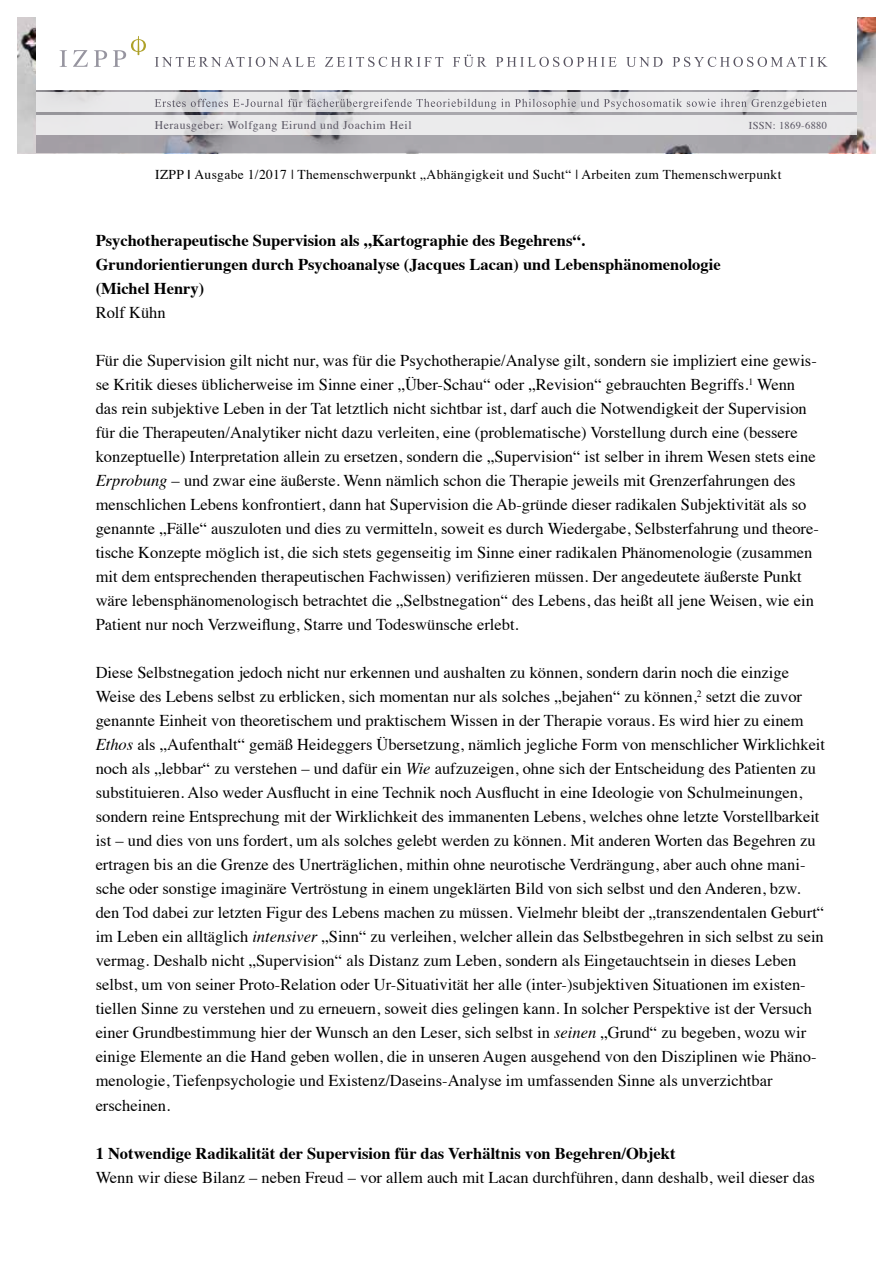
<style>
.page{position:relative;width:893px;height:1263px;background:#fff}
.page>*{position:absolute;margin:0;border:0;box-sizing:border-box;transform-origin:0 0}
.t1{font:16.5px/24px "Times";color:#000}
.t2{font:700 16.5px/24px "Times";color:#000}
.t3{font:13.5px "Times";letter-spacing:.025em;color:#000}
.t4{font:11.7px "Times";letter-spacing:.05em;color:#595562}
.t5{font:10.5px "Times";letter-spacing:.03em;color:#595562}
.s1{font-weight:700}
.s2{font-style:italic}
</style>
<div class="page">
<img style="left:17px;top:17px;width:859px;height:136px">
<svg style="left:36px;top:90px;width:821px;height:63px;background:#a6a4a9"></svg>
<div style="left:36px;top:115px;width:821px;height:19px;background:#eaeaeb"></div>
<svg style="left:36px;top:93px;width:821px;height:19px;background:#e6e5e7"></svg>
<div style="left:36px;top:13px;width:821px;height:77px;background:#fff"></div>
<svg style="left:155px;top:55px;width:673px;height:12px"></svg>
<svg style="left:155px;top:99px;width:672px;height:10px;background:#cccccf"></svg>
<svg style="left:60px;top:50px;width:7px;height:17px"></svg>
<svg style="left:73px;top:50px;width:15px;height:17px"></svg>
<svg style="left:94px;top:50px;width:13px;height:17px"></svg>
<svg style="left:113px;top:36px;width:33px;height:31px"></svg>
<p class="t4" style="left:155px;top:114px;width:258px">Herausgeber: Wolfgang Eirund und Joachim Heil</p>
<p class="t5" style="left:749px;top:115px;width:80px">ISSN: 1869-6880</p>
<p class="t3" style="left:155px;top:161px;width:628px">IZPP <span class="s1">|</span> Ausgabe 1/2017 | Themenschwerpunkt „Abhängigkeit und Sucht“ | Arbeiten zum Themenschwerpunkt</p>
<p class="t2" style="left:96px;top:227px;width:626px">Psychotherapeutische Supervision als „Kartographie des Begehrens“.<br>Grundorientierungen durch Psychoanalyse (Jacques Lacan) und Lebensphänomenologie (Michel Henry)</p>
<p class="t1" style="left:96px;top:299px;width:72px">Rolf Kühn</p>
<p class="t1" style="left:96px;top:347px;width:725px">Für die Supervision gilt nicht nur, was für die Psychotherapie/Analyse gilt, sondern sie impliziert eine gewis&shy;se Kritik dieses üblicherweise im Sinne einer „Über-Schau“ oder „Revision“ gebrauchten Begriffs.<sup>1</sup> Wenn das rein subjektive Leben in der Tat letztlich nicht sichtbar ist, darf auch die Notwendigkeit der Supervision für die Therapeuten/Analytiker nicht dazu verleiten, eine (problematische) Vorstellung durch eine (bessere konzeptuelle) Interpretation allein zu ersetzen, sondern die „Supervision“ ist selber in ihrem Wesen stets eine <span class="s2">Erprobung</span> – und zwar eine äußerste. Wenn nämlich schon die Therapie jeweils mit Grenzerfahrungen des menschlichen Lebens konfrontiert, dann hat Supervision die Ab-gründe dieser radikalen Subjektivität als so genannte „Fälle“ auszuloten und dies zu vermitteln, soweit es durch Wiedergabe, Selbsterfahrung und theore&shy;tische Konzepte möglich ist, die sich stets gegenseitig im Sinne einer radikalen Phänomenologie (zusammen mit dem entsprechenden therapeutischen Fachwissen) verifizieren müssen. Der angedeutete äußerste Punkt wäre lebensphänomenologisch betrachtet die „Selbstnegation“ des Lebens, das heißt all jene Weisen, wie ein Patient nur noch Verzweiflung, Starre und Todeswünsche erlebt.</p>
<p class="t1" style="left:96px;top:659px;width:731px">Diese Selbstnegation jedoch nicht nur erkennen und aushalten zu können, sondern darin noch die einzige Weise des Lebens selbst zu erblicken, sich momentan nur als solches „bejahen“ zu können,<sup>2</sup> setzt die zuvor genannte Einheit von theoretischem und praktischem Wissen in der Therapie voraus. Es wird hier zu einem <span class="s2">Ethos</span> als „Aufenthalt“ gemäß Heideggers Übersetzung, nämlich jegliche Form von menschlicher Wirklichkeit noch als „lebbar“ zu verstehen – und dafür ein <span class="s2">Wie</span> aufzuzeigen, ohne sich der Entscheidung des Patienten zu substituieren. Also weder Ausflucht in eine Technik noch Ausflucht in eine Ideologie von Schulmeinungen, sondern reine Entsprechung mit der Wirklichkeit des immanenten Lebens, welches ohne letzte Vorstellbarkeit ist – und dies von uns fordert, um als solches gelebt werden zu können. Mit anderen Worten das Begehren zu ertragen bis an die Grenze des Unerträglichen, mithin ohne neurotische Verdrängung, aber auch ohne mani&shy;sche oder sonstige imaginäre Vertröstung in einem ungeklärten Bild von sich selbst und den Anderen, bzw. den Tod dabei zur letzten Figur des Lebens machen zu müssen. Vielmehr bleibt der „transzendentalen Geburt“ im Leben ein alltäglich <span class="s2">intensiver</span> „Sinn“ zu verleihen, welcher allein das Selbstbegehren in sich selbst zu sein vermag. Deshalb nicht „Supervision“ als Distanz zum Leben, sondern als Eingetauchtsein in dieses Leben selbst, um von seiner Proto-Relation oder Ur-Situativität her alle (inter-)subjektiven Situationen im existen&shy;tiellen Sinne zu verstehen und zu erneuern, soweit dies gelingen kann. In solcher Perspektive ist der Versuch einer Grundbestimmung hier der Wunsch an den Leser, sich selbst in <span class="s2">seinen</span> „Grund“ zu begeben, wozu wir einige Elemente an die Hand geben wollen, die in unseren Augen ausgehend von den Disziplinen wie Phäno&shy;menologie, Tiefenpsychologie und Existenz/Daseins-Analyse im umfassenden Sinne als unverzichtbar erscheinen.</p>
<p class="t2" style="left:96px;top:1139px;width:581px">1 Notwendige Radikalität der Supervision für das Verhältnis von Begehren/Objekt</p>
<p class="t1" style="left:96px;top:1163px;width:721px">Wenn wir diese Bilanz – neben Freud – vor allem auch mit Lacan durchführen, dann deshalb, weil dieser das</p>
</div>
